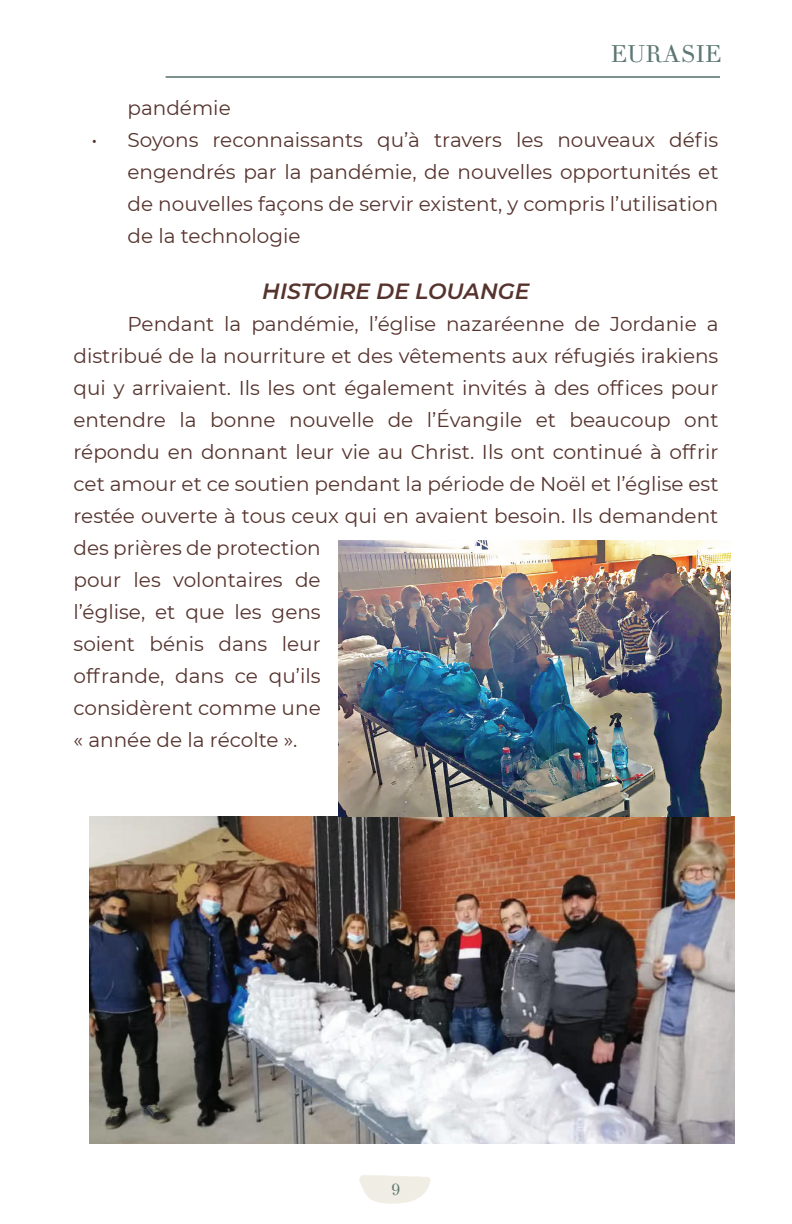
<style>
.page{position:relative;width:792px;height:1224px;background:#fff}
.page>*{position:absolute;margin:0;border:0;box-sizing:border-box;transform-origin:0 0}
.t1{font:24px "Theano Didot";color:#5d7873}
.t2{font:italic 600 22px "Montserrat";color:#56332d}
.t3{font:20px/32px "Montserrat";color:#56332d;text-align:justify}
.t4{font:16px "Theano Didot";color:#5d7873}
</style>
<div class="page">
<img style="left:359px;top:1175px;width:72px;height:29px">
<hr style="left:166px;top:76px;width:554px;height:2px;background:#5d7873">
<img style="left:90px;top:816px;width:644px;height:327px">
<img style="left:339px;top:541px;width:391px;height:275px">
<p class="t1" style="left:610px;top:39px;width:113px">EURASIE</p>
<p class="t3" style="left:128px;top:91px;width:105px">pandémie</p>
<p class="t3" style="left:128px;top:123px;width:592px;text-indent:-36px">• Soyons reconnaissants qu’à travers les nouveaux défis engendrés par la pandémie, de nouvelles opportunités et de nouvelles façons de servir existent, y compris l’utilisation de la technologie</p>
<p class="t2" style="left:262px;top:275px;width:269px">HISTOIRE DE LOUANGE</p>
<p class="t3" style="left:74px;top:307px;width:646px;text-align:left;text-indent:54px">Pendant la pandémie, l’église nazaréenne de Jordanie a distribué de la nourriture et des vêtements aux réfugiés irakiens qui y arrivaient. Ils les ont également invités à des offices pour entendre la bonne nouvelle de l’Évangile et beaucoup ont répondu en donnant leur vie au Christ. Ils ont continué à offrir cet amour et ce soutien pendant la période de Noël et l’église est restée ouverte à tous ceux qui en avaient besoin. Ils demandent des prières de protection<br>pour les volontaires de<br>l’église, et que les gens<br>soient bénis dans leur<br>offrande, dans ce qu’ils<br>considèrent comme une<br>« année de la récolte ».</p>
<p class="t4" style="left:392px;top:1180px;width:11px">9</p>
</div>
